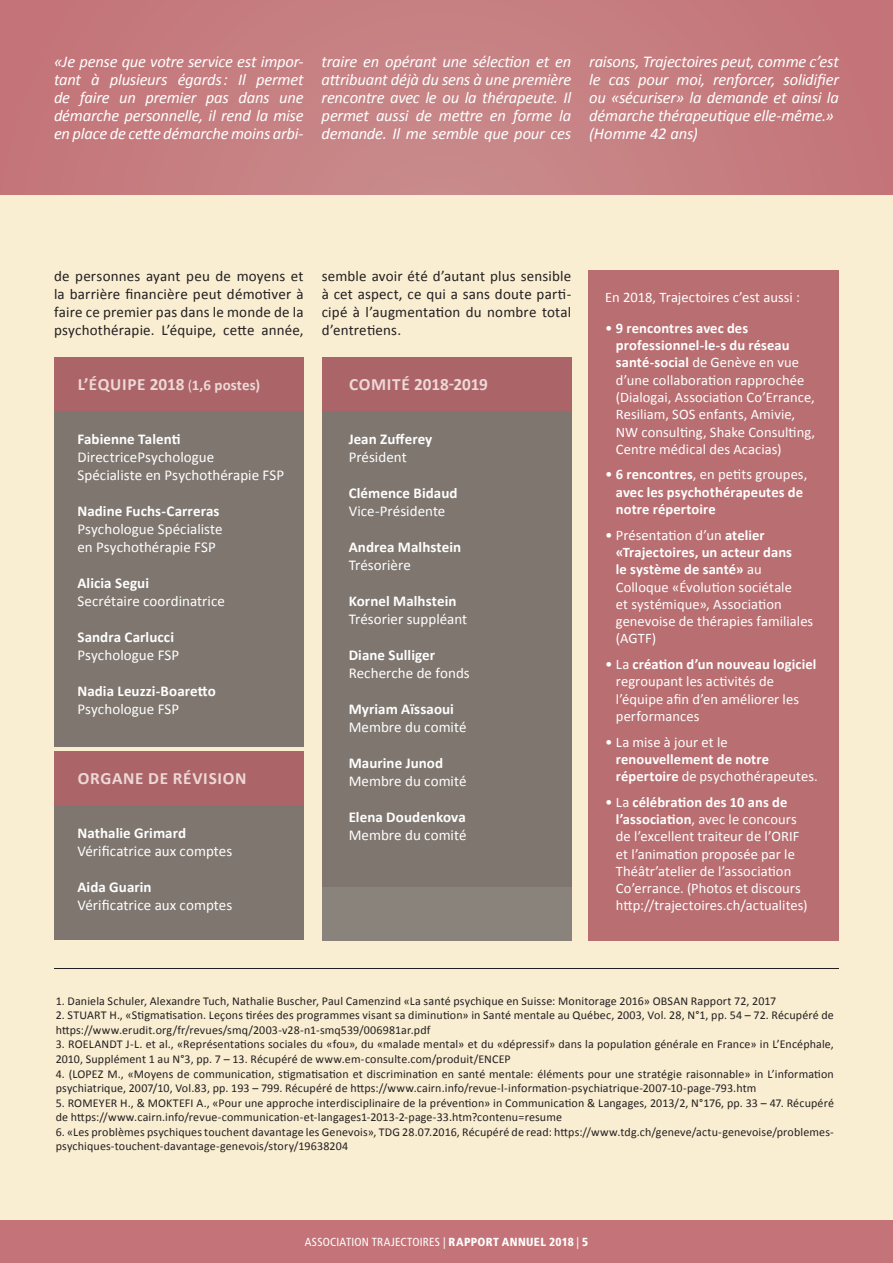
<style>
.page{position:relative;width:893px;height:1263px;background:#fff}
.page>*{position:absolute;margin:0;border:0;box-sizing:border-box;transform-origin:0 0}
.t1{font:700 17.25px "Calibri";letter-spacing:.04em;color:#eed8d6}
.t2{font:700 17.25px "Calibri";color:#eed8d6}
.t3{font:italic 16.5px/18px "Calibri";letter-spacing:-.015em;color:#fff;text-align:justify}
.t4{font:15px/18px "Calibri";letter-spacing:.005em;color:#fff}
.t5{font:15px/18px "Calibri";letter-spacing:.015em;color:#231f20;text-align:justify}
.t6{font:700 15px "Calibri";letter-spacing:.005em;color:#fff}
.t7{font:14.55px/17.2px "Calibri";letter-spacing:.005em;color:#fff}
.t8{font:700 14.55px/17.2px "Calibri";letter-spacing:.005em;color:#fff}
.t9{font:12px/14.5px "Calibri";letter-spacing:.01em;color:#231f20}
.t10{font:condensed 11.7px "Frutiger LT Std";letter-spacing:.02em;color:#fff}
.s1{font-weight:400;font-size:15px}
.s2{font-size:15px}
.s3{font-weight:700}
.s4{font-weight:400}
.s5{font-weight:900}
</style>
<div class="page">
<div style="left:0;top:0;width:893px;height:519px;background:#c67e80"></div>
<div style="left:0;top:196px;width:893px;height:1067px;background:#f9edd2"></div>
<hr style="left:892px;top:0;width:1px;height:519px;background:#c47478">
<hr style="left:892px;top:196px;width:1px;height:1067px;background:#f9edd2">
<div style="left:0;top:1220px;width:893px;height:43px;background:#c47478"></div>
<div style="left:588px;top:270px;width:251px;height:670px;background:#b96e71"></div>
<div style="left:54px;top:357px;width:250px;height:389px;background:#7e766f"></div>
<div style="left:322px;top:357px;width:249px;height:581px;background:#7e766f"></div>
<div style="left:54px;top:752px;width:250px;height:188px;background:#7e766f"></div>
<div style="left:54px;top:357px;width:250px;height:53px;background:#ab6569"></div>
<div style="left:54px;top:752px;width:250px;height:53px;background:#ab6569"></div>
<div style="left:322px;top:357px;width:249px;height:53px;background:#ab6569"></div>
<div style="left:322px;top:887px;width:249px;height:53px;background:#8a837c"></div>
<hr style="left:54px;top:968px;width:785px;height:1px;background:#231f20">
<h2 class="t3" style="left:54px;top:52px;width:251px">«Je pense que votre service est impor&shy;tant à plusieurs égards : Il permet de faire un premier pas dans une démarche personnelle, il rend la mise en place de cette démarche moins arbi-</h2>
<h2 class="t3" style="left:322px;top:52px;width:251px">traire en opérant une sélection et en attribuant déjà du sens à une première rencontre avec le ou la thérapeute. Il permet aussi de mettre en forme la demande. Il me semble que pour ces</h2>
<h2 class="t3" style="left:589px;top:52px;width:251px;text-align:left">raisons, Trajectoires peut, comme c’est le cas pour moi, renforcer, solidifier ou «sécuriser» la demande et ainsi la démarche thérapeutique elle-même.» (Homme 42 ans)</h2>
<p class="t5" style="left:54px;top:267px;width:251px">de personnes ayant peu de moyens et la barrière financière peut démotiver à faire ce premier pas dans le monde de la psychothérapie. L’équipe, cette année,</p>
<p class="t5" style="left:322px;top:267px;width:251px">semble avoir été d’autant plus sensible à cet aspect, ce qui a sans doute parti&shy;cipé à l’augmentation du nombre total d’entretiens.</p>
<h1 class="t1" style="left:78px;top:373px;width:184px">L’ÉQUIPE 2018 <span class="s1">(</span><span class="s2">1,6 postes)</span></h1>
<p class="t6" style="left:77px;top:429px;width:105px">Fabienne Talenti</p>
<p class="t4" style="left:77px;top:448px;width:208px">DirectricePsychologue<br>Spécialiste en Psychothérapie FSP</p>
<p class="t6" style="left:77px;top:501px;width:144px">Nadine Fuchs-Carreras</p>
<p class="t4" style="left:77px;top:520px;width:147px">Psychologue Spécialiste en Psychothérapie FSP</p>
<p class="t6" style="left:77px;top:573px;width:73px">Alicia Segui</p>
<p class="t4" style="left:77px;top:592px;width:149px">Secrétaire coordinatrice</p>
<p class="t6" style="left:77px;top:627px;width:98px">Sandra Carlucci</p>
<p class="t4" style="left:77px;top:646px;width:103px">Psychologue FSP</p>
<p class="t6" style="left:77px;top:681px;width:140px">Nadia Leuzzi-Boaretto</p>
<p class="t4" style="left:77px;top:700px;width:103px">Psychologue FSP</p>
<h1 class="t1" style="left:78px;top:768px;width:170px">ORGANE DE RÉVISION</h1>
<p class="t6" style="left:77px;top:824px;width:110px">Nathalie Grimard</p>
<p class="t4" style="left:77px;top:842px;width:156px">Vérificatrice aux comptes</p>
<p class="t6" style="left:77px;top:878px;width:76px">Aida Guarin</p>
<p class="t4" style="left:77px;top:896px;width:156px">Vérificatrice aux comptes</p>
<h1 class="t2" style="left:349px;top:373px;width:140px">COMITÉ 2018-2019</h1>
<p class="t6" style="left:349px;top:429px;width:85px">Jean Zufferey</p>
<p class="t4" style="left:349px;top:448px;width:60px">Président</p>
<p class="t6" style="left:349px;top:483px;width:110px">Clémence Bidaud</p>
<p class="t4" style="left:349px;top:502px;width:98px">Vice-Présidente</p>
<p class="t6" style="left:349px;top:537px;width:114px">Andrea Malhstein</p>
<p class="t4" style="left:349px;top:556px;width:64px">Trésorière</p>
<p class="t6" style="left:349px;top:591px;width:109px">Kornel Malhstein</p>
<p class="t4" style="left:349px;top:610px;width:120px">Trésorier suppléant</p>
<p class="t6" style="left:349px;top:645px;width:88px">Diane Sulliger</p>
<p class="t4" style="left:349px;top:664px;width:123px">Recherche de fonds</p>
<p class="t6" style="left:349px;top:699px;width:107px">Myriam Aïssaoui</p>
<p class="t4" style="left:349px;top:718px;width:119px">Membre du comité</p>
<p class="t6" style="left:349px;top:753px;width:96px">Maurine Junod</p>
<p class="t4" style="left:349px;top:772px;width:119px">Membre du comité</p>
<p class="t6" style="left:349px;top:807px;width:119px">Elena Doudenkova</p>
<p class="t4" style="left:349px;top:826px;width:119px">Membre du comité</p>
<p class="t7" style="left:605px;top:289px;width:196px">En 2018, Trajectoires c’est aussi :</p>
<p class="t7" style="left:616px;top:320px;width:201px;text-indent:-11px"><span class="s2">•</span> <span class="s3">9 rencontres avec des professionnel-le-s du réseau santé-social</span> de Genève en vue d’une collaboration rapprochée (Dialogai, Association Co’Errance,<br>Resiliam, SOS enfants, Amivie,<br>NW consulting, Shake Consulting,<br>Centre médical des Acacias)</p>
<p class="t8" style="left:616px;top:466px;width:193px;text-indent:-11px"><span class="s1">•</span> 6 rencontres<span class="s4">, en petits groupes, </span>avec les psychothérapeutes de notre répertoire</p>
<p class="t7" style="left:616px;top:526px;width:199px;text-indent:-11px"><span class="s2">•</span> Présentation d’un <span class="s3">atelier «Trajectoires, un acteur dans<br>le système de santé»</span> au<br>Colloque «Évolution sociétale<br>et systémique», Association genevoise de thérapies familiales (AGTF)</p>
<p class="t7" style="left:616px;top:656px;width:202px;text-indent:-11px"><span class="s2">•</span> La <span class="s3">création d’un nouveau logiciel </span>regroupant les activités de l’équipe afin d’en améliorer les performances</p>
<p class="t7" style="left:616px;top:733px;width:203px;text-indent:-11px"><span class="s2">•</span> La mise à jour et le <span class="s3">renouvellement de notre répertoire</span> de psychothérapeutes.</p>
<p class="t7" style="left:616px;top:793px;width:193px;text-indent:-11px"><span class="s2">•</span> La <span class="s3">célébration des 10 ans de l’association</span>, avec le concours de l’excellent traiteur de l’ORIF et l’animation proposée par le Théâtr’atelier de l’association Co’errance. (Photos et discours http://trajectoires.ch/actualites)</p>
<p class="t9" style="left:56px;top:993px;width:722px">1. Daniela Schuler, Alexandre Tuch, Nathalie Buscher, Paul Camenzind «La santé psychique en Suisse: Monitorage 2016» OBSAN Rapport 72, 2017</p>
<p class="t9" style="left:56px;top:1008px;width:780px">2. STUART H., «Stigmatisation. Leçons tirées des programmes visant sa diminution» in Santé mentale au Québec, 2003, Vol. 28, N°1, pp. 54 – 72. Récupéré de https://www.erudit.org/fr/revues/smq/2003-v28-n1-smq539/006981ar.pdf</p>
<p class="t9" style="left:56px;top:1037px;width:780px">3. ROELANDT J-L. et al., «Représentations sociales du «fou», du «malade mental» et du «dépressif» dans la population générale en France» in L’Encéphale,<br>2010, Supplément 1 au N°3, pp. 7 – 13. Récupéré de www.em-consulte.com/produit/ENCEP</p>
<p class="t9" style="left:56px;top:1066px;width:780px">4. (LOPEZ M., «Moyens de communication, stigmatisation et discrimination en santé mentale: éléments pour une stratégie raisonnable» in L’information psychiatrique, 2007/10, Vol.83, pp. 193 – 799. Récupéré de https://www.cairn.info/revue-l-information-psychiatrique-2007-10-page-793.htm</p>
<p class="t9" style="left:56px;top:1095px;width:780px">5. ROMEYER H., &amp; MOKTEFI A., «Pour une approche interdisciplinaire de la prévention» in Communication &amp; Langages, 2013/2, N°176, pp. 33 – 47. Récupéré de https://www.cairn.info/revue-communication-et-langages1-2013-2-page-33.htm?contenu=resume</p>
<p class="t9" style="left:56px;top:1124px;width:780px">6. «Les problèmes psychiques touchent davantage les Genevois», TDG 28.07.2016, Récupéré de read: https://www.tdg.ch/geneve/actu-genevoise/problemes&shy;psychiques-touchent-davantage-genevois/story/19638204</p>
<p class="t10" style="left:305px;top:1235px;width:285px">ASSOCIATION TRAJECTOIRES | <span class="s5">RAPPORT ANNUEL 2018</span> | <span class="s5">5</span></p>
</div>
